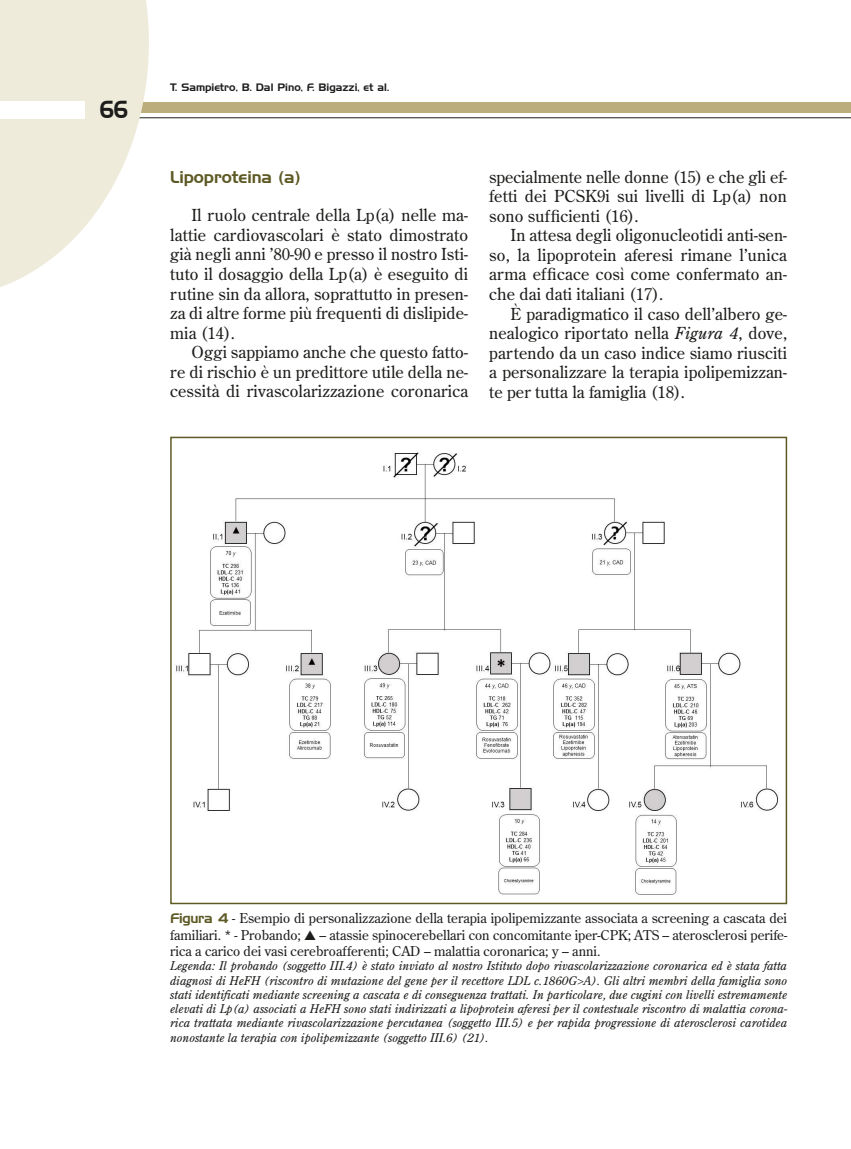
<style>
.page{position:relative;width:851px;height:1149px;background:#fff}
.page>*{position:absolute;margin:0;border:0;box-sizing:border-box;transform-origin:0 0}
.t1{font:24px "Handel Gothic BT";color:#1d1d1b;scale:.8 1}
.t2{font:16.5px/19.5px "Century Old Style Std";letter-spacing:.01em;color:#1d1d1b;text-align:justify}
.t3{font:16.5px "Handel Gothic BT";color:#5e5a25}
.t4{font:13.5px/16.5px "Century Old Style Std";color:#1d1d1b;text-align:justify}
.t5{font:italic 12px/14.2px "Century Old Style Std";color:#1d1d1b;text-align:justify}
.t6{font:10.5px "Handel Gothic BT";color:#1d1d1b}
.s1{font-style:italic}
.s2{font-family:"Handel Gothic BT";color:#5e5a25}
</style>
<div class="page">
<hr style="left:0;top:117px;width:850px;height:1px;background:#1d1d1b">
<div style="left:0;top:102px;width:850px;height:11px;background:#bbae7c"></div>
<svg style="left:0;top:0;width:149px;height:287px;fill:#eeebdb"></svg>
<div style="left:0;top:101px;width:85px;height:17px;background:#fff"></div>
<img style="left:176px;top:452px;width:602px;height:443px">
<div style="left:170px;top:436px;width:617px;height:467px;border:2px solid #5e5a25"></div>
<h1 class="t1" style="left:100px;top:95px;width:36px">66</h1>
<p class="t6" style="left:170px;top:81px;width:220px">T. Sampietro, B. Dal Pino, F. Bigazzi, et al.</p>
<p class="t3" style="left:170px;top:167px;width:132px">Lipoproteina (a)</p>
<p class="t2" style="left:170px;top:205px;width:299px;text-indent:21px">Il ruolo centrale della Lp(a) nelle ma&shy;lattie cardiovascolari è stato dimostrato già negli anni ’80-90 e presso il nostro Isti&shy;tuto il dosaggio della Lp(a) è eseguito di rutine sin da allora, soprattutto in presen&shy;za di altre forme più frequenti di dislipide&shy;mia (14).</p>
<p class="t2" style="left:170px;top:342px;width:299px;text-indent:21px">Oggi sappiamo anche che questo fatto&shy;re di rischio è un predittore utile della ne&shy;cessità di rivascolarizzazione coronarica</p>
<p class="t2" style="left:489px;top:167px;width:299px">specialmente nelle donne (15) e che gli ef&shy;fetti dei PCSK9i sui livelli di Lp(a) non sono sufficienti (16).</p>
<p class="t2" style="left:489px;top:225px;width:299px;text-indent:21px">In attesa degli oligonucleotidi anti-sen&shy;so, la lipoprotein aferesi rimane l’unica arma efficace così come confermato an&shy;che dai dati italiani (17).</p>
<p class="t2" style="left:489px;top:303px;width:299px;text-indent:21px">È paradigmatico il caso dell’albero ge&shy;nealogico riportato nella <span class="s1">Figura 4</span>, dove, partendo da un caso indice siamo riusciti a personalizzare la terapia ipolipemizzan&shy;te per tutta la famiglia (18).</p>
<p class="t4" style="left:170px;top:909px;width:618px"><span class="s2">Figura 4</span> - Esempio di personalizzazione della terapia ipolipemizzante associata a screening a cascata dei familiari. * - Probando; ▲ – atassie spinocerebellari con concomitante iper-CPK; ATS – aterosclerosi perife&shy;rica a carico dei vasi cerebroafferenti; CAD – malattia coronarica; y – anni.</p>
<p class="t5" style="left:170px;top:958px;width:618px">Legenda: Il probando (soggetto III.4) è stato inviato al nostro Istituto dopo rivascolarizzazione coronarica ed è stata fatta diagnosi di HeFH (riscontro di mutazione del gene per il recettore LDL c.1860G&gt;A). Gli altri membri della famiglia sono stati identificati mediante screening a cascata e di conseguenza trattati. In particolare, due cugini con livelli estremamente elevati di Lp(a) associati a HeFH sono stati indirizzati a lipoprotein aferesi per il contestuale riscontro di malattia corona&shy;rica trattata mediante rivascolarizzazione percutanea (soggetto III.5) e per rapida progressione di aterosclerosi carotidea nonostante la terapia con ipolipemizzante (soggetto III.6) (21).</p>
</div>
